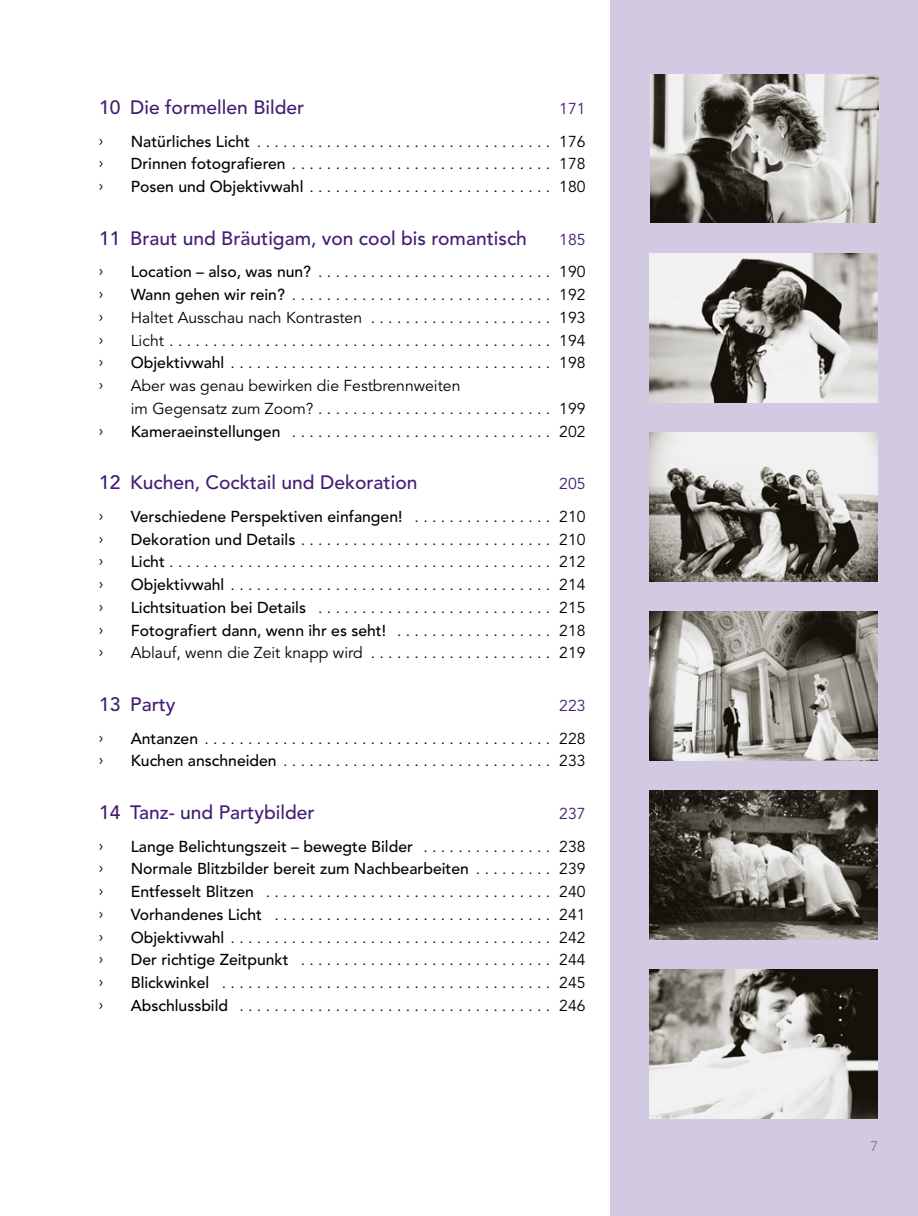
<style>
.page{position:relative;width:918px;height:1216px;background:#fff}
.page>*{position:absolute;margin:0;border:0;box-sizing:border-box;transform-origin:0 0}
.t1{font:500 19.25px "Avenir LT Pro";color:#431d75}
.t2{font:15.75px/22.8px "Avenir LT Pro";color:#000}
.t3{font:500 15.75px "Avenir LT Pro";color:#000}
.t4{font:15.75px "Myriad Pro";color:#000}
.t5{font:15.75px "Avenir LT Pro";color:#431d75}
.t6{font:14px "Avenir LT Pro";color:#868786}
.s1{font-weight:500}
.s2{font-weight:400}
</style>
<div class="page">
<div style="left:610px;top:1px;width:307px;height:1214px;background:#d2cae3"></div>
<img style="left:649px;top:790px;width:229px;height:149px">
<img style="left:649px;top:611px;width:229px;height:149px">
<img style="left:649px;top:253px;width:229px;height:149px">
<img style="left:649px;top:969px;width:229px;height:149px">
<img style="left:649px;top:432px;width:229px;height:149px">
<img style="left:650px;top:74px;width:228px;height:149px">
<p class="t1" style="left:99px;top:96px;width:207px">10 Die formellen Bilder</p>
<p class="t5" style="left:559px;top:99px;width:28px">171</p>
<p class="t4" style="left:99px;top:131px;width:6px">›</p>
<p class="t2" style="left:131px;top:130px;width:456px"><span class="s1">Natürliches Licht</span> .................................. 176</p>
<p class="t4" style="left:99px;top:154px;width:6px">›</p>
<p class="t2" style="left:131px;top:153px;width:456px"><span class="s1">Drinnen fotografieren</span> .............................. 178</p>
<p class="t4" style="left:99px;top:177px;width:6px">›</p>
<p class="t2" style="left:131px;top:175px;width:456px"><span class="s1">Posen und Objektivwahl</span> ............................ 180</p>
<p class="t1" style="left:99px;top:226px;width:429px">11 Braut und Bräutigam, von cool bis romantisch</p>
<p class="t5" style="left:559px;top:230px;width:28px">185</p>
<p class="t4" style="left:99px;top:262px;width:6px">›</p>
<p class="t2" style="left:131px;top:261px;width:456px"><span class="s1">Location – also, was nun?</span> ........................... 190</p>
<p class="t4" style="left:99px;top:285px;width:6px">›</p>
<p class="t2" style="left:131px;top:283px;width:456px"><span class="s1">Wann gehen wir rein?</span> .............................. 192</p>
<p class="t4" style="left:99px;top:308px;width:6px">›</p>
<p class="t2" style="left:131px;top:306px;width:456px">Haltet Ausschau nach Kontrasten . . . . . . . . . . . . . . . . . . . . . 193</p>
<p class="t4" style="left:99px;top:330px;width:6px">›</p>
<p class="t2" style="left:131px;top:329px;width:456px">Licht ............................................ 194</p>
<p class="t4" style="left:99px;top:353px;width:6px">›</p>
<p class="t2" style="left:131px;top:352px;width:456px"><span class="s1">Objektivwahl</span> ..................................... 198</p>
<p class="t4" style="left:99px;top:376px;width:6px">›</p>
<p class="t2" style="left:131px;top:374px;width:456px">Aber was genau bewirken die Festbrennweiten<br>im Gegensatz zum Zoom? ........................... 199</p>
<p class="t4" style="left:99px;top:421px;width:6px">›</p>
<p class="t2" style="left:131px;top:420px;width:456px"><span class="s1">Kameraeinstellungen</span> .............................. 202</p>
<p class="t1" style="left:99px;top:471px;width:320px">12 Kuchen, Cocktail und Dekoration</p>
<p class="t5" style="left:559px;top:474px;width:28px">205</p>
<p class="t4" style="left:99px;top:507px;width:6px">›</p>
<p class="t3" style="left:131px;top:507px;width:456px">Verschiedene Perspektiven einfangen! <span class="s2">. . . . . . . . . . . . . . . . 210</span></p>
<p class="t4" style="left:99px;top:529px;width:6px">›</p>
<p class="t2" style="left:131px;top:528px;width:456px"><span class="s1">Dekoration und Details</span> ............................. 210</p>
<p class="t4" style="left:99px;top:552px;width:6px">›</p>
<p class="t2" style="left:131px;top:551px;width:456px"><span class="s1">Licht</span> ............................................ 212</p>
<p class="t4" style="left:99px;top:575px;width:6px">›</p>
<p class="t2" style="left:131px;top:573px;width:456px"><span class="s1">Objektivwahl</span> ..................................... 214</p>
<p class="t4" style="left:99px;top:598px;width:6px">›</p>
<p class="t2" style="left:131px;top:596px;width:456px"><span class="s1">Lichtsituation bei Details</span> ........................... 215</p>
<p class="t4" style="left:99px;top:620px;width:6px">›</p>
<p class="t3" style="left:131px;top:621px;width:456px">Fotografiert dann, wenn ihr es seht! <span class="s2">. . . . . . . . . . . . . . . . . . 218</span></p>
<p class="t4" style="left:99px;top:643px;width:6px">›</p>
<p class="t2" style="left:131px;top:642px;width:456px">Ablauf, wenn die Zeit knapp wird . . . . . . . . . . . . . . . . . . . . . 219</p>
<p class="t1" style="left:99px;top:692px;width:78px">13 Party</p>
<p class="t5" style="left:559px;top:696px;width:28px">223</p>
<p class="t4" style="left:99px;top:728px;width:6px">›</p>
<p class="t2" style="left:131px;top:727px;width:456px"><span class="s1">Antanzen</span> ........................................ 228</p>
<p class="t4" style="left:99px;top:751px;width:6px">›</p>
<p class="t2" style="left:131px;top:749px;width:456px"><span class="s1">Kuchen anschneiden</span> ............................... 233</p>
<p class="t1" style="left:99px;top:800px;width:217px">14 Tanz- und Partybilder</p>
<p class="t5" style="left:559px;top:804px;width:28px">237</p>
<p class="t4" style="left:99px;top:836px;width:6px">›</p>
<p class="t3" style="left:131px;top:836px;width:456px">Lange Belichtungszeit – bewegte Bilder <span class="s2">. . . . . . . . . . . . . . . 238</span></p>
<p class="t4" style="left:99px;top:859px;width:6px">›</p>
<p class="t3" style="left:131px;top:859px;width:456px">Normale Blitzbilder bereit zum Nachbearbeiten <span class="s2">. . . . . . . . . 239</span></p>
<p class="t4" style="left:99px;top:882px;width:6px">›</p>
<p class="t2" style="left:131px;top:880px;width:456px"><span class="s1">Entfesselt Blitzen</span> ................................. 240</p>
<p class="t4" style="left:99px;top:904px;width:6px">›</p>
<p class="t2" style="left:131px;top:903px;width:456px"><span class="s1">Vorhandenes Licht</span> ................................ 241</p>
<p class="t4" style="left:99px;top:927px;width:6px">›</p>
<p class="t2" style="left:131px;top:926px;width:456px"><span class="s1">Objektivwahl</span> ..................................... 242</p>
<p class="t4" style="left:99px;top:950px;width:6px">›</p>
<p class="t2" style="left:131px;top:948px;width:456px"><span class="s1">Der richtige Zeitpunkt</span> ............................. 244</p>
<p class="t4" style="left:99px;top:973px;width:6px">›</p>
<p class="t2" style="left:131px;top:971px;width:456px"><span class="s1">Blickwinkel</span> ...................................... 245</p>
<p class="t4" style="left:99px;top:995px;width:6px">›</p>
<p class="t2" style="left:131px;top:994px;width:456px"><span class="s1">Abschlussbild</span> .................................... 246</p>
<p class="t6" style="left:870px;top:1137px;width:9px">7</p>
</div>
